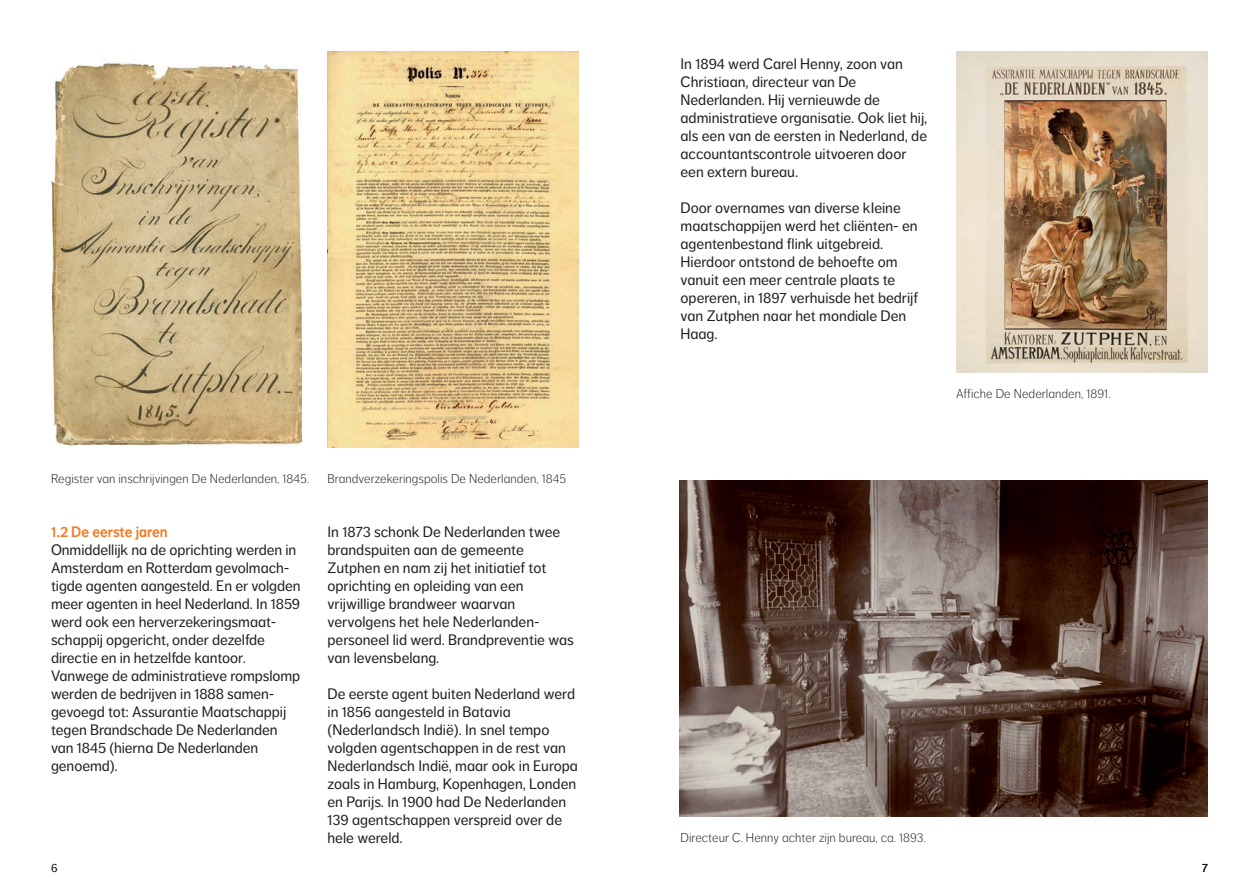
<style>
.page{position:relative;width:1259px;height:893px;background:#fff}
.page>*{position:absolute;margin:0;border:0;box-sizing:border-box;transform-origin:0 0}
.t1{font:15px/18px "NN Dagny Text";color:#231f20}
.t2{font:15px "NN Dagny Display";color:#f47921}
.t3{font:300 12.75px "NN Dagny Text";letter-spacing:.005em;color:#231f20}
.t4{font:12px "NN Dagny Text";color:#0e0d0b}
</style>
<div class="page">
<img style="left:327px;top:51px;width:251px;height:397px">
<img style="left:51px;top:61px;width:251px;height:385px">
<img style="left:680px;top:480px;width:528px;height:336px">
<img style="left:956px;top:51px;width:251px;height:321px">
<p class="t3" style="left:51px;top:471px;width:259px">Register van inschrijvingen De Nederlanden, 1845.</p>
<p class="t3" style="left:327px;top:471px;width:240px">Brandverzekeringspolis De Nederlanden, 1845</p>
<p class="t2" style="left:51px;top:523px;width:118px">1.2 De eerste jaren</p>
<p class="t1" style="left:51px;top:541px;width:251px">Onmiddellijk na de oprichting werden in Amsterdam en Rotterdam gevolmach&shy;tigde agenten aangesteld. En er volgden meer agenten in heel Nederland. In 1859 werd ook een herverzekeringsmaat&shy;schappij opgericht, onder dezelfde directie en in hetzelfde kantoor.<br>Vanwege de administratieve rompslomp werden de bedrijven in 1888 samen&shy;gevoegd tot: Assurantie Maatschappij tegen Brandschade De Nederlanden van 1845 (hierna De Nederlanden genoemd).</p>
<p class="t1" style="left:327px;top:523px;width:248px">In 1873 schonk De Nederlanden twee brandspuiten aan de gemeente<br>Zutphen en nam zij het initiatief tot oprichting en opleiding van een vrijwillige brandweer waarvan vervolgens het hele Nederlanden&shy;personeel lid werd. Brandpreventie was van levensbelang.</p>
<p class="t1" style="left:327px;top:685px;width:252px">De eerste agent buiten Nederland werd in 1856 aangesteld in Batavia (Nederlandsch Indië). In snel tempo volgden agentschappen in de rest van Nederlandsch Indië, maar ook in Europa zoals in Hamburg, Kopenhagen, Londen en Parijs. In 1900 had De Nederlanden 139 agentschappen verspreid over de hele wereld.</p>
<p class="t1" style="left:680px;top:55px;width:248px">In 1894 werd Carel Henny, zoon van Christiaan, directeur van De Nederlanden. Hij vernieuwde de administratieve organisatie. Ook liet hij, als een van de eersten in Nederland, de accountantscontrole uitvoeren door een extern bureau.</p>
<p class="t1" style="left:680px;top:199px;width:239px">Door overnames van diverse kIeine maatschappijen werd het cliënten- en agentenbestand flink uitgebreid.<br>Hierdoor ontstond de behoefte om vanuit een meer centrale plaats te opereren, in 1897 verhuisde het bedrijf van Zutphen naar het mondiale Den<br>Haag.</p>
<p class="t3" style="left:956px;top:387px;width:156px">Affiche De Nederlanden, 1891.</p>
<p class="t3" style="left:680px;top:830px;width:247px">Directeur C. Henny achter zijn bureau, ca. 1893.</p>
<p class="t4" style="left:51px;top:861px;width:8px">6</p>
<p class="t4" style="left:1202px;top:861px;width:7px">7</p>
</div>
